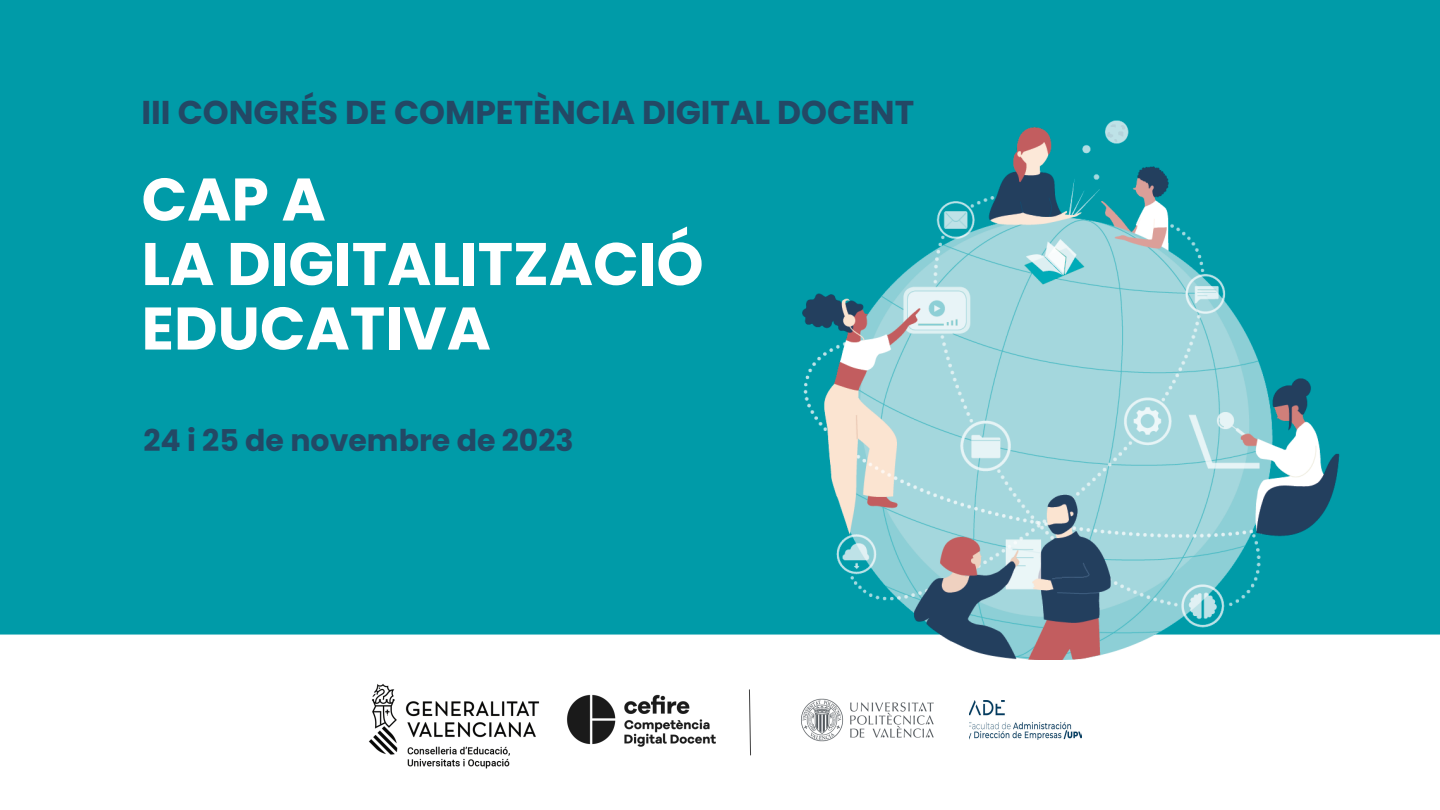
<style>
.page{position:relative;width:1440px;height:810px;background:#fff}
.page>*{position:absolute;margin:0;border:0;box-sizing:border-box;transform-origin:0 0}
.t1{font:700 60px "Poppins";color:#fff}
.t2{font:700 33px "Poppins";color:#234865}
.t3{font:700 30px "Poppins";color:#234865}
</style>
<div class="page">
<img style="left:0;top:0;width:1440px;height:660px">
<img style="left:369px;top:684px;width:346px;height:85px">
<img style="left:801px;top:698px;width:133px;height:44px">
<img style="left:969px;top:700px;width:112px;height:40px">
<svg style="left:749px;top:689px;width:2px;height:67px"></svg>
<p class="t2" style="left:142px;top:90px;width:774px">III CONGRÉS DE COMPETÈNCIA DIGITAL DOCENT</p>
<p class="t1" style="left:142px;top:158px;width:186px">CAP A</p>
<p class="t1" style="left:142px;top:222px;width:564px">LA DIGITALITZACIÓ</p>
<p class="t1" style="left:142px;top:287px;width:351px">EDUCATIVA</p>
<p class="t3" style="left:143px;top:419px;width:432px">24 i 25 de novembre de 2023</p>
</div>
